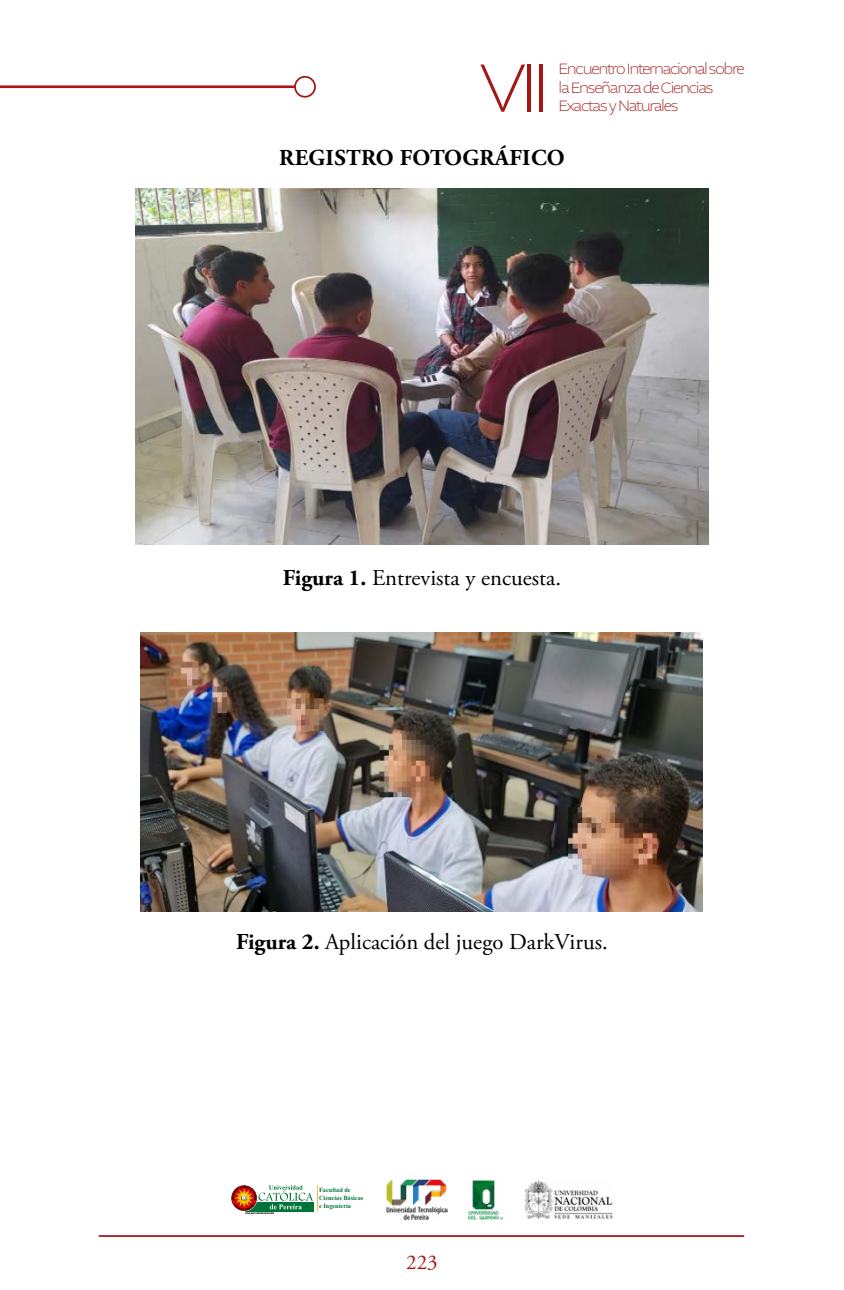
<style>
.page{position:relative;width:844px;height:1290px;background:#fff}
.page>*{position:absolute;margin:0;border:0;box-sizing:border-box;transform-origin:0 0}
.t1{font:200 71.75px "Altivo";color:#a61616}
.t2{font:22.75px "Adobe Garamond Pro";color:#000}
.t3{font:700 22.75px "Adobe Garamond Pro";letter-spacing:.015em;color:#000}
.t4{font:21px "Adobe Garamond Pro";color:#a61616}
.t5{font:200 15.75px/18.6px "Altivo";letter-spacing:-.08em;color:#a61616}
.t6{font:700 6.3px/7.7px "Times New Roman";color:#00733a}
.s1{font-weight:700}
</style>
<div class="page">
<div style="left:294px;top:76px;width:22px;height:22px;border:2px solid #a61616;border-radius:50%"></div>
<hr style="left:0;top:85px;width:295px;height:3px;background:#a61616">
<svg style="left:231px;top:1185px;width:87px;height:29px"></svg>
<img style="left:385px;top:1179px;width:62px;height:40px">
<img style="left:468px;top:1179px;width:35px;height:40px">
<img style="left:524px;top:1180px;width:89px;height:39px">
<hr style="left:99px;top:1235px;width:645px;height:2px;background:#a61616">
<img style="left:135px;top:189px;width:573px;height:355px">
<img style="left:140px;top:632px;width:562px;height:279px">
<h1 class="t1" style="left:479px;top:43px;width:72px">VII</h1>
<p class="t5" style="left:558px;top:60px;width:188px">Encuentro Internacional sobre la Enseñanza de Ciencias<br>Exactas y Naturales</p>
<h2 class="t3" style="left:279px;top:145px;width:287px">REGISTRO FOTOGRÁFICO</h2>
<h2 class="t2" style="left:283px;top:564px;width:280px"><span class="s1">Figura 1.</span> Entrevista y encuesta.</h2>
<h2 class="t2" style="left:236px;top:928px;width:373px"><span class="s1">Figura 2.</span> Aplicación del juego DarkVirus.</h2>
<p class="t6" style="left:319px;top:1186px;width:46px">Facultad de<br>Ciencias Básicas e Ingeniería</p>
<h3 class="t4" style="left:406px;top:1249px;width:33px">223</h3>
</div>
